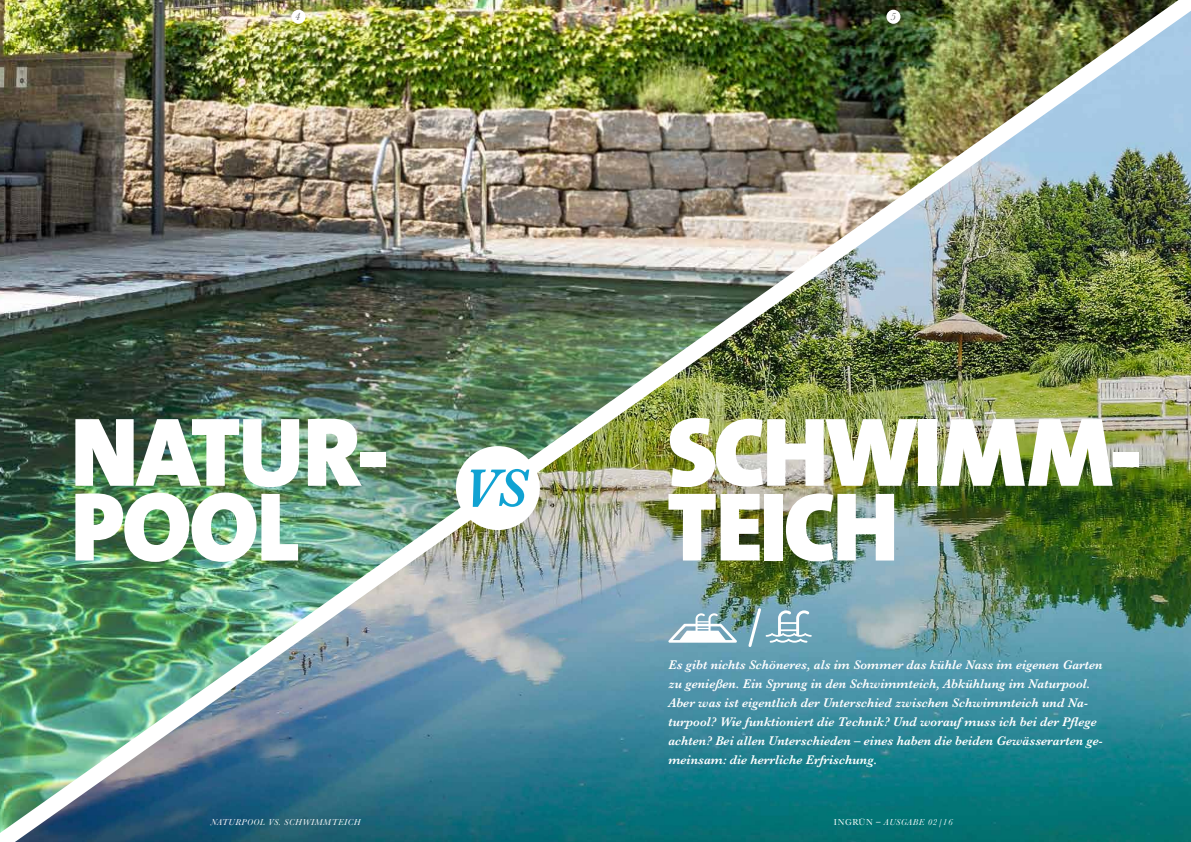
<style>
.page{position:relative;width:1191px;height:842px;background:#fff}
.page>*{position:absolute;margin:0;border:0;box-sizing:border-box;transform-origin:0 0}
.t1{font:900 98.7px/74.7px "The Sans B9";letter-spacing:-.04em;color:#fff}
.t2{font:900 98.7px/74.7px "The Sans B9";letter-spacing:-.02em;color:#fff}
.t3{font:italic 600 55.3px "Baskerville";color:#10a2d2}
.t4{font:italic 600 13px/19px "Baskerville";color:#fff}
.t5{font:italic 11px "Baskerville";color:#6b6b6a}
.t6{font:italic 9px "Baskerville";letter-spacing:.06em;color:#fff}
.s1{font-style:normal}
.s2{font-weight:700;font-style:normal}
.s3{font-style:inherit}
</style>
<div class="page">
<img style="left:0;top:0;width:1191px;height:842px">
<div style="left:456px;top:446px;width:84px;height:84px;background:#fff;border-radius:50%"></div>
<div style="left:291px;top:10px;width:15px;height:14px;background:#fff;border-radius:50%"></div>
<div style="left:886px;top:10px;width:14px;height:14px;background:#fff;border-radius:50%"></div>
<p class="t5" style="left:295px;top:10px;width:7px">4</p>
<p class="t5" style="left:890px;top:10px;width:7px">5</p>
<h1 class="t2" style="left:71px;top:418px;width:320px">NATUR-<br>POOL</h1>
<h1 class="t1" style="left:667px;top:418px;width:477px">SCHWIMM-<br>TEICH</h1>
<h2 class="t3" style="left:462px;top:451px;width:66px">VS</h2>
<p class="t4" style="left:668px;top:655px;width:436px">Es gibt nichts Schöneres, als im Sommer das kühle Nass im eigenen Garten zu genießen. Ein Sprung in den Schwimmteich, Abkühlung im Naturpool.<br>Aber was ist eigentlich der Unterschied zwischen Schwimmteich und Na&shy;turpool? Wie funktioniert die Technik? Und worauf muss ich bei der Pflege achten? Bei allen Unterschieden – eines haben die beiden Gewässerarten ge&shy;meinsam: die herrliche Erfrischung.</p>
<p class="t6" style="left:211px;top:817px;width:151px">NATURPOOL VS. SCHWIMMTEICH</p>
<p class="t6" style="left:834px;top:817px;width:120px"><span class="s1">INGRÜN</span> <span class="s2">–</span> AUSGABE 02<span class="s3">|</span>16</p>
</div>
